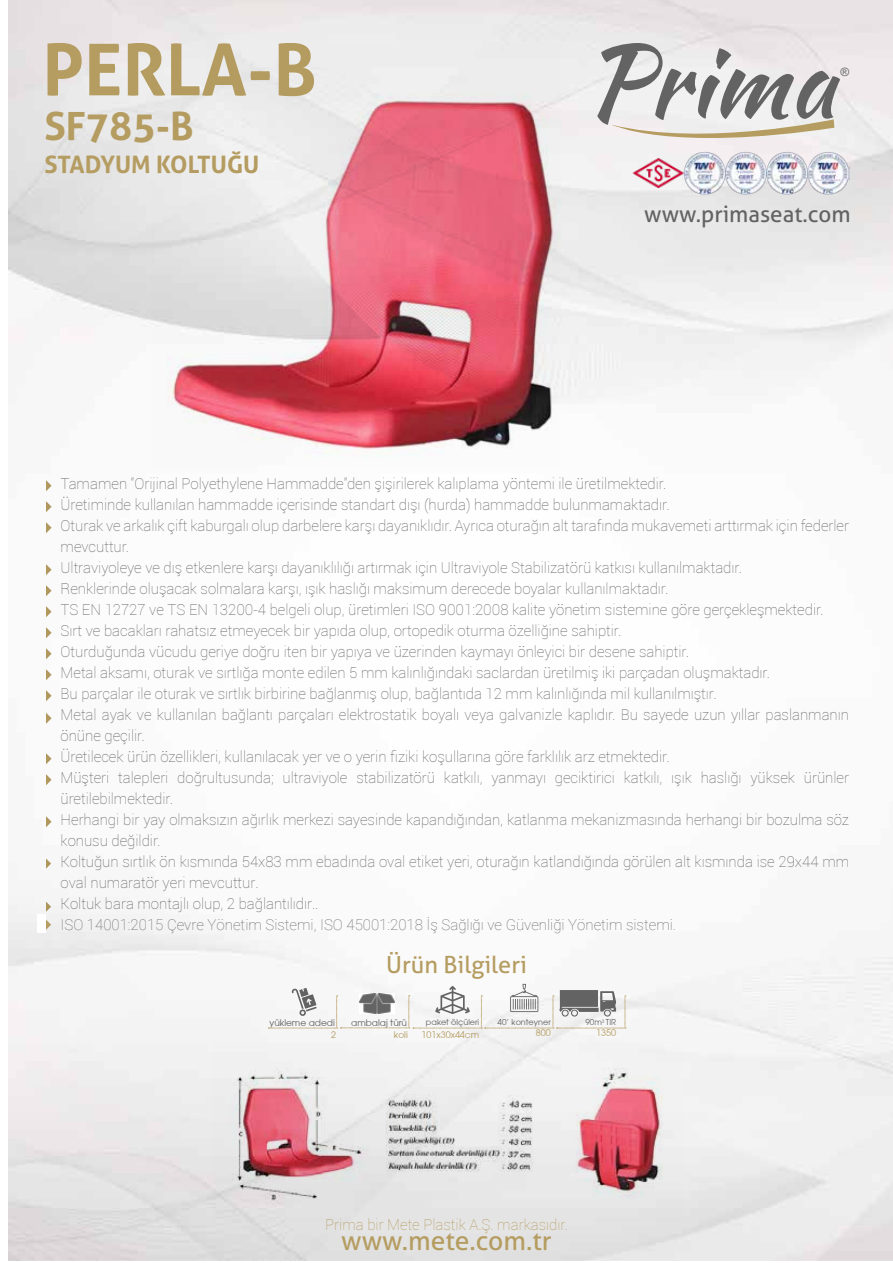
<style>
.page{position:relative;width:893px;height:1263px;background:#fff}
.page>*{position:absolute;margin:0;border:0;box-sizing:border-box;transform-origin:0 0}
.t1{font:100.05px "Kaushan Script";color:#646363}
.t2{font:700 71.7px "Aller";color:#b59c60}
.t3{font:700 39px "Aller";color:#b59c60}
.t4{font:26.4px "Aller";color:#b59c60}
.t5{font:700 24px "Aller";color:#b59c60}
.t6{font:23.55px "Aller";color:#b59c60}
.t7{font:22.5px "Aller";color:#646363}
.t8{font:100 15px/21px "Roboto";color:#646363}
.t9{font:100 15px "Roboto";color:#b59c60}
.t10{font:11.55px "Arial";color:#646363;scale:1.04 1}
.t11{font:9px "Avant Garde";color:#646363}
.t12{font:9px "Avant Garde";color:#b59c60}
.t13{font:8.1px "Avant Garde";color:#646363}
</style>
<div class="page">
<svg style="left:612px;top:119px;width:222px;height:34px"></svg>
<img style="left:632px;top:156px;width:51px;height:33px">
<img style="left:683px;top:151px;width:167px;height:43px">
<svg style="left:46px;top:480px;width:6px;height:11px"></svg>
<svg style="left:46px;top:501px;width:6px;height:11px"></svg>
<svg style="left:46px;top:522px;width:6px;height:11px"></svg>
<svg style="left:46px;top:564px;width:6px;height:11px"></svg>
<svg style="left:46px;top:585px;width:6px;height:11px"></svg>
<svg style="left:46px;top:606px;width:6px;height:11px"></svg>
<svg style="left:46px;top:627px;width:6px;height:11px"></svg>
<svg style="left:46px;top:648px;width:6px;height:11px"></svg>
<svg style="left:46px;top:713px;width:6px;height:11px"></svg>
<svg style="left:46px;top:753px;width:6px;height:11px"></svg>
<svg style="left:46px;top:774px;width:6px;height:11px"></svg>
<svg style="left:46px;top:816px;width:6px;height:11px"></svg>
<svg style="left:46px;top:858px;width:5px;height:11px"></svg>
<div style="left:37px;top:853px;width:9px;height:19px;background:#f7f7f7"></div>
<svg style="left:46px;top:901px;width:5px;height:11px"></svg>
<div style="left:37px;top:896px;width:9px;height:19px;background:#f4f4f4"></div>
<svg style="left:46px;top:669px;width:6px;height:11px"></svg>
<svg style="left:46px;top:690px;width:6px;height:11px"></svg>
<svg style="left:268px;top:984px;width:358px;height:45px"></svg>
<img style="left:213px;top:1043px;width:468px;height:178px">
<img style="left:152px;top:43px;width:408px;height:423px">
<svg style="left:46px;top:919px;width:5px;height:11px"></svg>
<div style="left:37px;top:914px;width:9px;height:19px;background:#fff"></div>
<h2 class="t2" style="left:43px;top:26px;width:276px">PERLA-B</h2>
<h3 class="t3" style="left:44px;top:103px;width:151px">SF785-B</h3>
<h3 class="t5" style="left:44px;top:150px;width:216px">STADYUM KOLTUĞU</h3>
<h1 class="t1" style="left:584px;top:8px;width:253px">Prima</h1>
<p class="t10" style="left:840px;top:64px;width:10px">®</p>
<h3 class="t7" style="left:644px;top:200px;width:208px">www.primaseat.com</h3>
<p class="t8" style="left:61px;top:472px;width:790px">Tamamen “Orijinal Polyethylene Hammadde”den şişirilerek kalıplama yöntemi ile üretilmektedir.<br>Üretiminde kullanılan hammadde içerisinde standart dışı (hurda) hammadde bulunmamaktadır.<br>Oturak ve arkalık çift kaburgalı olup darbelere karşı dayanıklıdır. Ayrıca oturağın alt tarafında mukavemeti arttırmak için federler mevcuttur.<br>Ultraviyoleye ve dış etkenlere karşı dayanıklılığı artırmak için Ultraviyole Stabilizatörü katkısı kullanılmaktadır.<br>Renklerinde oluşacak solmalara karşı, ışık haslığı maksimum derecede boyalar kullanılmaktadır.<br>TS EN 12727 ve TS EN 13200-4 belgeli olup, üretimleri ISO 9001:2008 kalite yönetim sistemine göre gerçekleşmektedir.<br>Sırt ve bacakları rahatsız etmeyecek bir yapıda olup, ortopedik oturma özelliğine sahiptir.<br>Oturduğunda vücudu geriye doğru iten bir yapıya ve üzerinden kaymayı önleyici bir desene sahiptir.<br>Metal aksamı, oturak ve sırtlığa monte edilen 5 mm kalınlığındaki saclardan üretilmiş iki parçadan oluşmaktadır.<br>Bu parçalar ile oturak ve sırtlık birbirine bağlanmış olup, bağlantıda 12 mm kalınlığında mil kullanılmıştır.<br>Metal ayak ve kullanılan bağlantı parçaları elektrostatik boyalı veya galvanizle kaplıdır. Bu sayede uzun yıllar paslanmanın önüne geçilir.<br>Üretilecek ürün özellikleri, kullanılacak yer ve o yerin fiziki koşullarına göre farklılık arz etmektedir.<br>Müşteri talepleri doğrultusunda; ultraviyole stabilizatörü katkılı, yanmayı geciktirici katkılı, ışık haslığı yüksek ürünler üretilebilmektedir.<br>Herhangi bir yay olmaksızın ağırlık merkezi sayesinde kapandığından, katlanma mekanizmasında herhangi bir bozulma söz konusu değildir.<br>Koltuğun sırtlık ön kısmında 54x83 mm ebadında oval etiket yeri, oturağın katlandığında görülen alt kısmında ise 29x44 mm oval numaratör yeri mevcuttur.<br>Koltuk bara montajlı olup, 2 bağlantılıdır..<br>ISO 14001:2015 Çevre Yönetim Sistemi, ISO 45001:2018 İş Sağlığı ve Güvenliği Yönetim sistemi.</p>
<h3 class="t6" style="left:386px;top:950px;width:142px">Ürün Bilgileri</h3>
<p class="t11" style="left:269px;top:1017px;width:67px">yükleme adedi</p>
<p class="t12" style="left:331px;top:1029px;width:6px">2</p>
<p class="t13" style="left:585px;top:1017px;width:32px">90m<sup>3</sup> TIR</p>
<p class="t11" style="left:351px;top:1017px;width:57px">ambalaj türü</p>
<p class="t13" style="left:498px;top:1017px;width:55px">40’ konteyner</p>
<p class="t12" style="left:536px;top:1027px;width:16px">800</p>
<p class="t13" style="left:426px;top:1017px;width:55px">paket ölçüleri</p>
<p class="t12" style="left:421px;top:1029px;width:59px">101x30x44cm</p>
<p class="t12" style="left:394px;top:1029px;width:16px">koli</p>
<p class="t12" style="left:596px;top:1027px;width:21px">1350</p>
<p class="t9" style="left:325px;top:1214px;width:244px">Prima bir Mete Plastik A.Ş. markasıdır.</p>
<h3 class="t4" style="left:341px;top:1225px;width:212px">www.mete.com.tr</h3>
</div>
